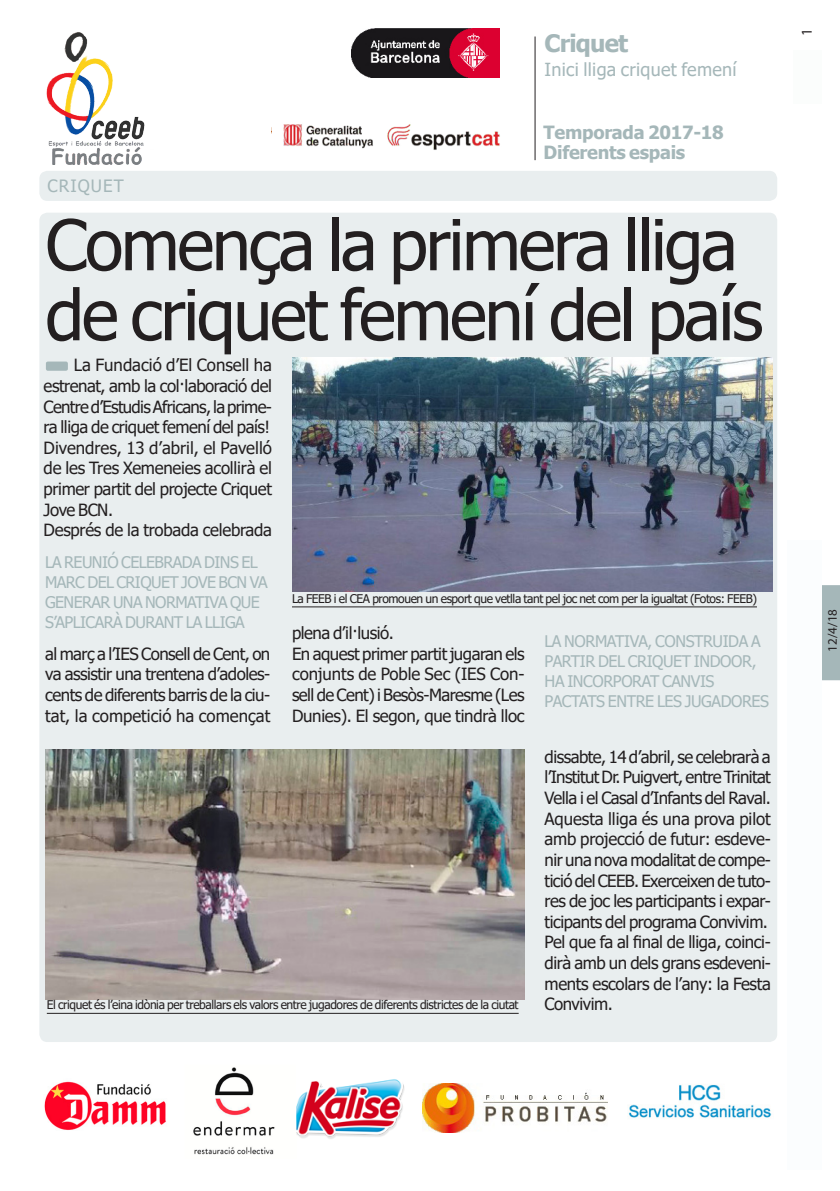
<style>
.page{position:relative;width:840px;height:1191px;background:#fff}
.page>*{position:absolute;margin:0;border:0;box-sizing:border-box;transform-origin:0 0}
.totc_TITULAR-noti-31{font:70px/70px "Tahoma";letter-spacing:-.035em;color:#231f20}
.t1{font:700 24px "Tahoma";letter-spacing:-.035em;color:#a5b7b9}
.t2{font:700 18.2px "Tahoma";letter-spacing:-.015em;color:#a5b7b9}
.t3{font:18px "Tahoma";letter-spacing:.015em;color:#a5b7b9}
.totc_EPÍGRAF{font:17px "Tahoma";letter-spacing:.065em;color:#a5b7b9}
.totc_TEXT_BASE{font:16.8px/20.6px "Tahoma";letter-spacing:-.03em;color:#231f20;text-align:justify}
.totc_EPÍGRAF-2{font:16px/20px "Tahoma";letter-spacing:-.035em;color:#a5b7b9}
.t4{font:15px "Myriad Pro";color:#231f20}
.totc_FRASE_noti-càrr{font:13px "Myriad Pro";color:#231f20}
.totc_PEU_FOTO{font:12px "Tahoma";letter-spacing:-.035em;color:#231f20}
</style>
<div class="page">
<div style="left:822px;top:585px;width:17px;height:95px;background:#a5b7b9"></div>
<img style="left:44px;top:1081px;width:122px;height:49px">
<div style="left:39px;top:213px;width:737px;height:829px;background:#e9eeef;border-radius:8px"></div>
<div style="left:39px;top:171px;width:737px;height:30px;background:#e9eeef;border-radius:8px"></div>
<img style="left:292px;top:357px;width:480px;height:234px">
<hr style="left:292px;top:606px;width:464px;height:1px;background:#231f20">
<hr style="left:534px;top:37px;width:1px;height:123px;background:#231f20">
<div style="left:787px;top:540px;width:34px;height:629px;background:#fbfdfe"></div>
<div style="left:793px;top:50px;width:28px;height:54px;background:#fbfdfc"></div>
<img style="left:351px;top:28px;width:148px;height:50px">
<img style="left:628px;top:1084px;width:144px;height:34px">
<img style="left:283px;top:124px;width:217px;height:26px">
<img style="left:46px;top:32px;width:99px;height:133px">
<div style="left:46px;top:361px;width:22px;height:10px;background:#a5b7b9;border-radius:2px"></div>
<img style="left:297px;top:1079px;width:107px;height:60px">
<img style="left:193px;top:1067px;width:104px;height:88px">
<img style="left:422px;top:1083px;width:184px;height:49px">
<img style="left:46px;top:749px;width:478px;height:250px">
<hr style="left:47px;top:1013px;width:471px;height:1px;background:#231f20">
<p class="t1" style="left:544px;top:27px;width:85px">Criquet</p>
<p class="t3" style="left:544px;top:58px;width:193px">Inici lliga criquet femení</p>
<p class="totc_EPÍGRAF" style="left:47px;top:174px;width:78px">CRIQUET</p>
<p class="t2" style="left:543px;top:119px;width:182px">Temporada 2017-18</p>
<p class="t2" style="left:543px;top:140px;width:143px">Diferents espais</p>
<p class="totc_TITULAR-noti-31" style="left:45px;top:214px;width:719px">Comença la primera lliga de criquet femení del país</p>
<p class="totc_TEXT_BASE" style="left:44px;top:356px;width:230px;text-indent:30px">La Fundació d’El Consell ha estrenat, amb la col·laboració del Centre d’Estudis Africans, la prime&shy;ra lliga de criquet femení del país!</p>
<p class="totc_TEXT_BASE" style="left:44px;top:438px;width:230px">Divendres, 13 d’abril, el Pavelló de les Tres Xemeneies acollirà el primer partit del projecte Criquet Jove BCN.</p>
<p class="totc_TEXT_BASE" style="left:44px;top:521px;width:230px">Després de la trobada celebrada</p>
<p class="totc_EPÍGRAF-2" style="left:45px;top:553px;width:224px">LA REUNIÓ CELEBRADA DINS EL<br>MARC DEL CRIQUET JOVE BCN VA<br>GENERAR UNA NORMATIVA QUE<br>S’APLICARÀ DURANT LA LLIGA</p>
<p class="totc_TEXT_BASE" style="left:45px;top:644px;width:226px">al març a l’IES Consell de Cent, on va assistir una trentena d’adoles&shy;cents de diferents barris de la ciu&shy;tat, la competició ha començat</p>
<p class="totc_PEU_FOTO" style="left:292px;top:590px;width:466px">La FEEB i el CEA promouen un esport que vetlla tant pel joc net com per la igualtat (Fotos: FEEB)</p>
<p class="totc_TEXT_BASE" style="left:292px;top:624px;width:103px">plena d’il·lusió.</p>
<p class="totc_TEXT_BASE" style="left:292px;top:644px;width:234px">En aquest primer partit jugaran els conjunts de Poble Sec (IES Con&shy;sell de Cent) i Besòs-Maresme (Les Dunies). El segon, que tindrà lloc</p>
<p class="totc_EPÍGRAF-2" style="left:544px;top:632px;width:226px">LA NORMATIVA, CONSTRUIDA A<br>PARTIR DEL CRIQUET INDOOR,<br>HA INCORPORAT CANVIS<br>PACTATS ENTRE LES JUGADORES</p>
<p class="totc_PEU_FOTO" style="left:47px;top:997px;width:473px">El criquet és l’eina idònia per treballars els valors entre jugadores de diferents districtes de la ciutat</p>
<p class="totc_TEXT_BASE" style="left:544px;top:747px;width:227px">dissabte, 14 d’abril, se celebrarà a l’Institut Dr. Puigvert, entre Trinitat Vella i el Casal d’Infants del Raval.</p>
<p class="totc_TEXT_BASE" style="left:544px;top:809px;width:227px">Aquesta lliga és una prova pilot amb projecció de futur: esdeve&shy;nir una nova modalitat de compe&shy;tició del CEEB. Exerceixen de tuto&shy;res de joc les participants i expar&shy;ticipants del programa Convivim.</p>
<p class="totc_TEXT_BASE" style="left:544px;top:933px;width:227px">Pel que fa al final de lliga, coinci&shy;dirà amb un dels grans esdeveni&shy;ments escolars de l’any: la Festa Convivim.</p>
<p class="t4" style="left:797px;top:36px;width:9px;rotate:-90deg">1</p>
<p class="totc_FRASE_noti-càrr" style="left:824px;top:652px;width:44px;rotate:-90deg">12/4/18</p>
</div>
